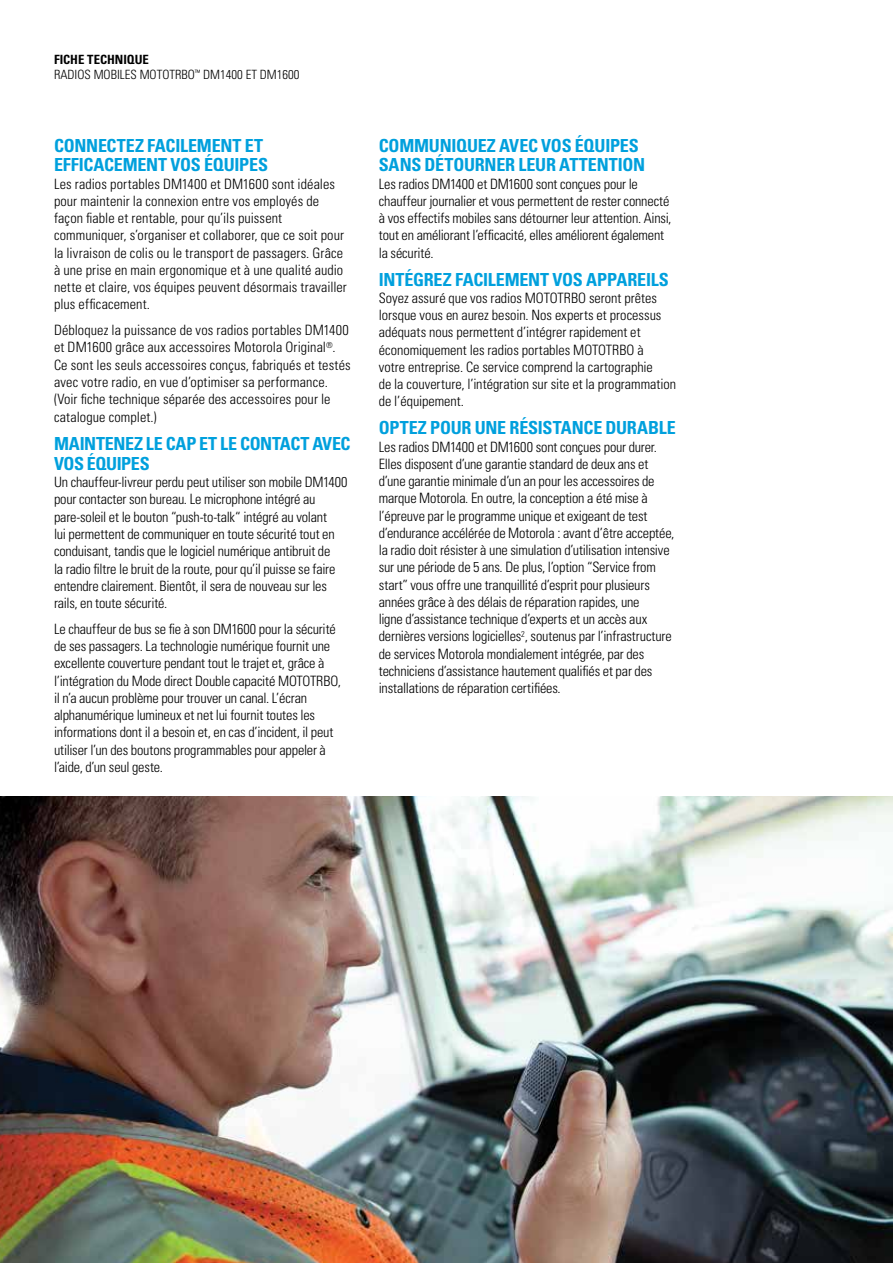
<style>
.page{position:relative;width:893px;height:1263px;background:#fff}
.page>*{position:absolute;margin:0;border:0;box-sizing:border-box;transform-origin:0 0}
.t1{font:700 condensed 18px/19.5px "Univers";letter-spacing:-.015em;color:#00a0dd}
.t2{font:300 condensed 14.25px/17.2px "Univers";letter-spacing:-.005em;color:#000}
.t3{font:300 condensed 12.75px/15.3px "Univers";color:#000}
.s1{font-weight:700}
</style>
<div class="page">
<img style="left:0;top:797px;width:893px;height:466px">
<p class="t3" style="left:54px;top:52px;width:247px"><span class="s1">FICHE TECHNIQUE<br></span>RADIOS MOBILES MOTOTRBO<sup>™</sup> DM1400 ET DM1600</p>
<p class="t1" style="left:54px;top:135px;width:216px">CONNECTEZ FACILEMENT ET<br>EFFICACEMENT VOS ÉQUIPES</p>
<p class="t2" style="left:54px;top:175px;width:294px">Les radios portables DM1400 et DM1600 sont idéales pour maintenir la connexion entre vos employés de façon fiable et rentable, pour qu’ils puissent communiquer, s’organiser et collaborer, que ce soit pour la livraison de colis ou le transport de passagers. Grâce à une prise en main ergonomique et à une qualité audio nette et claire, vos équipes peuvent désormais travailler plus efficacement.</p>
<p class="t2" style="left:54px;top:321px;width:298px">Débloquez la puissance de vos radios portables DM1400 et DM1600 grâce aux accessoires Motorola Original<sup>®</sup>.<br>Ce sont les seuls accessoires conçus, fabriqués et testés avec votre radio, en vue d’optimiser sa performance. (Voir fiche technique séparée des accessoires pour le catalogue complet.)</p>
<p class="t1" style="left:54px;top:434px;width:298px">MAINTENEZ LE CAP ET LE CONTACT AVEC<br>VOS ÉQUIPES</p>
<p class="t2" style="left:54px;top:473px;width:295px">Un chauffeur-livreur perdu peut utiliser son mobile DM1400 pour contacter son bureau. Le microphone intégré au pare-soleil et le bouton “push-to-talk“ intégré au volant<br>lui permettent de communiquer en toute sécurité tout en conduisant, tandis que le logiciel numérique antibruit de<br>la radio filtre le bruit de la route, pour qu’il puisse se faire entendre clairement. Bientôt, il sera de nouveau sur les rails, en toute sécurité.</p>
<p class="t2" style="left:54px;top:620px;width:289px">Le chauffeur de bus se fie à son DM1600 pour la sécurité de ses passagers. La technologie numérique fournit une excellente couverture pendant tout le trajet et, grâce à l’intégration du Mode direct Double capacité MOTOTRBO, il n’a aucun problème pour trouver un canal. L’écran alphanumérique lumineux et net lui fournit toutes les informations dont il a besoin et, en cas d’incident, il peut utiliser l’un des boutons programmables pour appeler à l’aide, d’un seul geste.</p>
<p class="t1" style="left:379px;top:135px;width:268px">COMMUNIQUEZ AVEC VOS ÉQUIPES<br>SANS DÉTOURNER LEUR ATTENTION</p>
<p class="t2" style="left:379px;top:175px;width:294px">Les radios DM1400 et DM1600 sont conçues pour le chauffeur journalier et vous permettent de rester connecté à vos effectifs mobiles sans détourner leur attention. Ainsi, tout en améliorant l’efficacité, elles améliorent également la sécurité.</p>
<p class="t1" style="left:379px;top:269px;width:292px">INTÉGREZ FACILEMENT VOS APPAREILS</p>
<p class="t2" style="left:379px;top:289px;width:299px">Soyez assuré que vos radios MOTOTRBO seront prêtes lorsque vous en aurez besoin. Nos experts et processus adéquats nous permettent d’intégrer rapidement et économiquement les radios portables MOTOTRBO à<br>votre entreprise. Ce service comprend la cartographie<br>de la couverture, l’intégration sur site et la programmation de l’équipement.</p>
<p class="t1" style="left:379px;top:418px;width:299px">OPTEZ POUR UNE RÉSISTANCE DURABLE</p>
<p class="t2" style="left:379px;top:438px;width:297px">Les radios DM1400 et DM1600 sont conçues pour durer.<br>Elles disposent d’une garantie standard de deux ans et d’une garantie minimale d’un an pour les accessoires de marque Motorola. En outre, la conception a été mise à l’épreuve par le programme unique et exigeant de test d’endurance accélérée de Motorola : avant d’être acceptée, la radio doit résister à une simulation d’utilisation intensive sur une période de 5 ans. De plus, l’option “Service from start” vous offre une tranquillité d’esprit pour plusieurs années grâce à des délais de réparation rapides, une<br>ligne d’assistance technique d’experts et un accès aux dernières versions logicielles<sup>2</sup>, soutenus par l’infrastructure de services Motorola mondialement intégrée, par des techniciens d’assistance hautement qualifiés et par des installations de réparation certifiées.</p>
</div>
